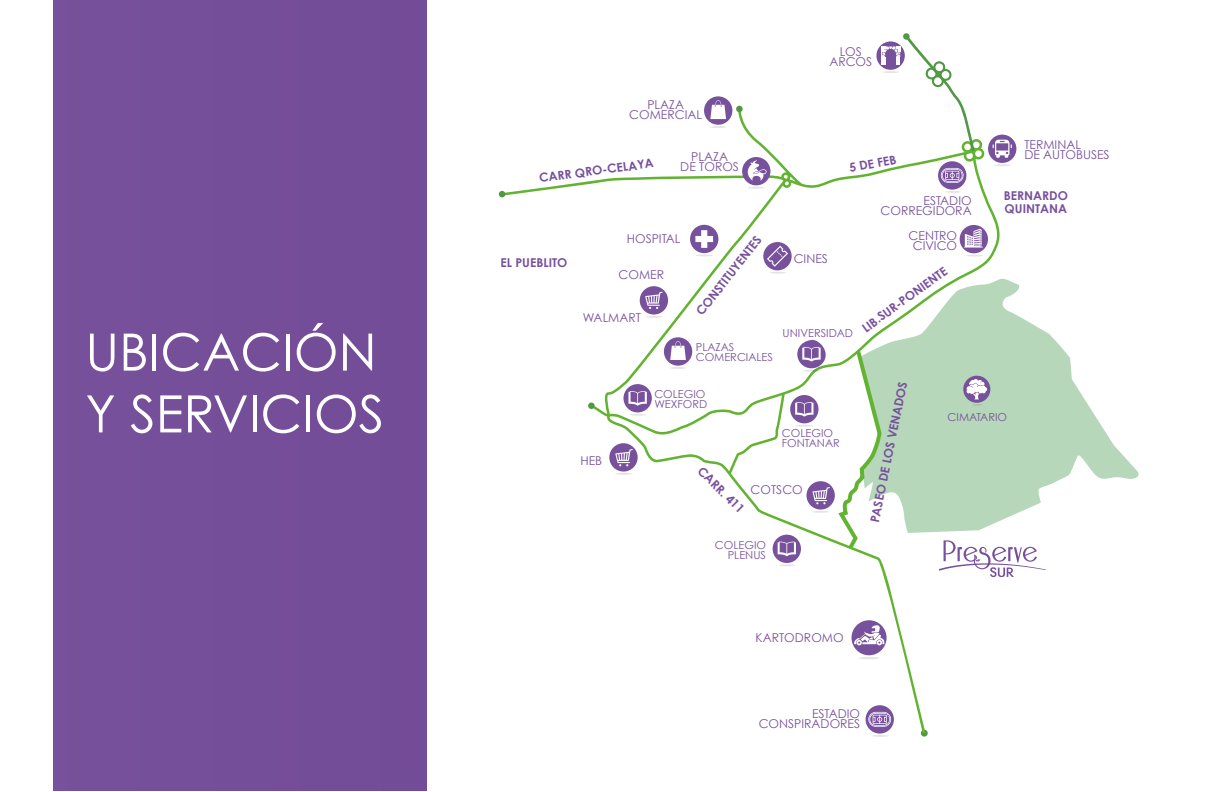
<style>
.page{position:relative;width:1224px;height:792px;background:#fff}
.page>*{position:absolute;margin:0;border:0;box-sizing:border-box;transform-origin:0 0}
.t1{font:51.5px/61.8px "Century Gothic";color:#fff}
.t2{font:12.2px/10px "Century Gothic";color:#78519c;text-align:center}
.t3{font:700 12.2px/13px "Century Gothic";color:#78519c}
.t4{font:11px/10px "Century Gothic";color:#78519c}
</style>
<div class="page">
<div style="left:53px;top:0;width:374px;height:791px;background:#754e99"></div>
<div style="left:921px;top:730px;width:7px;height:7px;background:#519845;border-radius:50%"></div>
<svg style="left:1003px;top:279px;width:136px;height:241px"></svg>
<svg style="left:501px;top:109px;width:502px;height:624px"></svg>
<div style="left:664px;top:337px;width:28px;height:29px;background:#78519c;border-radius:50%"></div>
<svg style="left:670px;top:341px;width:16px;height:19px"></svg>
<svg style="left:670px;top:367px;width:16px;height:2px"></svg>
<div style="left:704px;top:96px;width:28px;height:29px;background:#78519c;border-radius:50%"></div>
<svg style="left:710px;top:100px;width:16px;height:19px"></svg>
<svg style="left:710px;top:126px;width:17px;height:2px"></svg>
<div style="left:623px;top:384px;width:29px;height:28px;background:#78519c;border-radius:50%"></div>
<svg style="left:628px;top:391px;width:19px;height:15px"></svg>
<svg style="left:629px;top:414px;width:17px;height:2px"></svg>
<svg style="left:797px;top:339px;width:29px;height:33px"></svg>
<div style="left:790px;top:395px;width:29px;height:28px;background:#78519c;border-radius:50%"></div>
<svg style="left:795px;top:402px;width:19px;height:14px"></svg>
<svg style="left:796px;top:425px;width:17px;height:2px"></svg>
<div style="left:773px;top:535px;width:28px;height:28px;background:#78519c;border-radius:50%"></div>
<svg style="left:778px;top:542px;width:18px;height:14px"></svg>
<svg style="left:779px;top:564px;width:16px;height:2px"></svg>
<div style="left:852px;top:620px;width:35px;height:35px;background:#78519c;border-radius:50%"></div>
<hr style="left:859px;top:657px;width:21px;height:2px;background:#e5e5e5;border-radius:50%">
<div style="left:988px;top:135px;width:28px;height:28px;background:#78519c;border-radius:50%"></div>
<svg style="left:993px;top:140px;width:19px;height:18px"></svg>
<svg style="left:994px;top:164px;width:17px;height:2px"></svg>
<div style="left:640px;top:286px;width:28px;height:29px;background:#78519c;border-radius:50%"></div>
<svg style="left:645px;top:292px;width:18px;height:17px"></svg>
<svg style="left:646px;top:316px;width:17px;height:2px"></svg>
<div style="left:938px;top:161px;width:28px;height:29px;background:#78519c;border-radius:50%"></div>
<svg style="left:941px;top:168px;width:23px;height:15px"></svg>
<svg style="left:945px;top:191px;width:16px;height:2px"></svg>
<div style="left:960px;top:225px;width:28px;height:28px;background:#78519c;border-radius:50%"></div>
<svg style="left:966px;top:255px;width:17px;height:2px"></svg>
<div style="left:963px;top:376px;width:27px;height:27px;background:#78519c;border-radius:50%"></div>
<svg style="left:966px;top:379px;width:21px;height:27px"></svg>
<div style="left:690px;top:225px;width:28px;height:28px;background:#78519c;border-radius:50%"></div>
<svg style="left:696px;top:254px;width:17px;height:2px"></svg>
<svg style="left:695px;top:230px;width:18px;height:18px"></svg>
<svg style="left:842px;top:188px;width:11px;height:5px"></svg>
<svg style="left:904px;top:178px;width:4px;height:3px"></svg>
<div style="left:742px;top:157px;width:28px;height:28px;background:#78519c;border-radius:50%"></div>
<svg style="left:747px;top:160px;width:20px;height:21px"></svg>
<svg style="left:748px;top:187px;width:17px;height:2px"></svg>
<svg style="left:964px;top:229px;width:19px;height:19px"></svg>
<svg style="left:876px;top:41px;width:29px;height:29px"></svg>
<svg style="left:881px;top:38px;width:93px;height:113px"></svg>
<svg style="left:838px;top:351px;width:43px;height:198px"></svg>
<div style="left:903px;top:33px;width:7px;height:7px;background:#519845;border-radius:50%"></div>
<div style="left:736px;top:106px;width:7px;height:6px;background:#519845;border-radius:50%"></div>
<svg style="left:499px;top:191px;width:6px;height:6px"></svg>
<div style="left:588px;top:403px;width:7px;height:6px;background:#519845;border-radius:50%"></div>
<svg style="left:853px;top:625px;width:31px;height:20px"></svg>
<div style="left:609px;top:443px;width:29px;height:29px;background:#78519c;border-radius:50%"></div>
<svg style="left:615px;top:473px;width:17px;height:2px"></svg>
<svg style="left:615px;top:449px;width:18px;height:17px"></svg>
<div style="left:866px;top:705px;width:28px;height:29px;background:#78519c;border-radius:50%"></div>
<svg style="left:868px;top:712px;width:23px;height:15px"></svg>
<svg style="left:872px;top:735px;width:17px;height:2px"></svg>
<div style="left:763px;top:242px;width:29px;height:28px;background:#78519c;border-radius:50%"></div>
<svg style="left:767px;top:246px;width:21px;height:28px"></svg>
<svg style="left:939px;top:540px;width:107px;height:37px"></svg>
<div style="left:806px;top:481px;width:29px;height:29px;background:#78519c;border-radius:50%"></div>
<svg style="left:812px;top:511px;width:17px;height:2px"></svg>
<svg style="left:812px;top:487px;width:18px;height:17px"></svg>
<h1 class="t1" style="left:85px;top:320px;width:300px">UBICACIÓN<br>Y SERVICIOS</h1>
<p class="t2" style="left:829px;top:46px;width:44px">LOS<br>ARCOS</p>
<p class="t2" style="left:629px;top:100px;width:74px">PLAZA<br>COMERCIAL</p>
<p class="t2" style="left:680px;top:152px;width:60px">PLAZA<br>DE TOROS</p>
<p class="t3" style="left:538px;top:172px;width:117px;rotate:-8deg">CARR QRO-CELAYA</p>
<p class="t3" style="left:500px;top:255px;width:69px">EL PUEBLITO</p>
<p class="t2" style="left:627px;top:234px;width:55px">HOSPITAL</p>
<p class="t2" style="left:619px;top:269px;width:47px">COMER</p>
<p class="t2" style="left:583px;top:313px;width:60px">WALMART</p>
<p class="t3" style="left:693px;top:309px;width:99px;rotate:-52deg">CONSTITUYENTES</p>
<p class="t4" style="left:696px;top:342px;width:79px">PLAZAS<br>COMERCIALES</p>
<p class="t3" style="left:848px;top:161px;width:49px;rotate:-10deg">5 DE FEB</p>
<p class="t2" style="left:881px;top:195px;width:93px;text-align:right">ESTADIO<br>CORREGIDORA</p>
<p class="t2" style="left:794px;top:253px;width:36px">CINES</p>
<p class="t4" style="left:783px;top:327px;width:72px">UNIVERSIDAD</p>
<p class="t2" style="left:909px;top:230px;width:50px">CENTRO<br>CIVICO</p>
<p class="t3" style="left:859px;top:324px;width:103px;rotate:-36deg">LIB.SUR-PONIENTE</p>
<p class="t2" style="left:1024px;top:139px;width:87px;text-align:left">TERMINAL<br>DE AUTOBUSES</p>
<p class="t3" style="left:1004px;top:189px;width:66px">BERNARDO<br>QUINTANA</p>
<p class="t2" style="left:580px;top:456px;width:23px">HEB</p>
<p class="t4" style="left:654px;top:389px;width:54px">COLEGIO<br>WEXFORD</p>
<p class="t4" style="left:782px;top:428px;width:59px">COLEGIO<br>FONTANAR</p>
<p class="t3" style="left:705px;top:464px;width:61px;rotate:45deg">CARR. 411</p>
<p class="t2" style="left:751px;top:484px;width:54px">COTSCO</p>
<p class="t4" style="left:715px;top:540px;width:53px;text-align:right">COLEGIO<br>PLENUS</p>
<p class="t3" style="left:867px;top:521px;width:145px;rotate:-78deg">PASEO DE LOS VENADOS</p>
<p class="t2" style="left:755px;top:632px;width:90px">KARTODROMO</p>
<p class="t2" style="left:759px;top:708px;width:103px;text-align:right">ESTADIO<br>CONSPIRADORES</p>
<p class="t4" style="left:948px;top:412px;width:61px">CIMATARIO</p>
</div>
